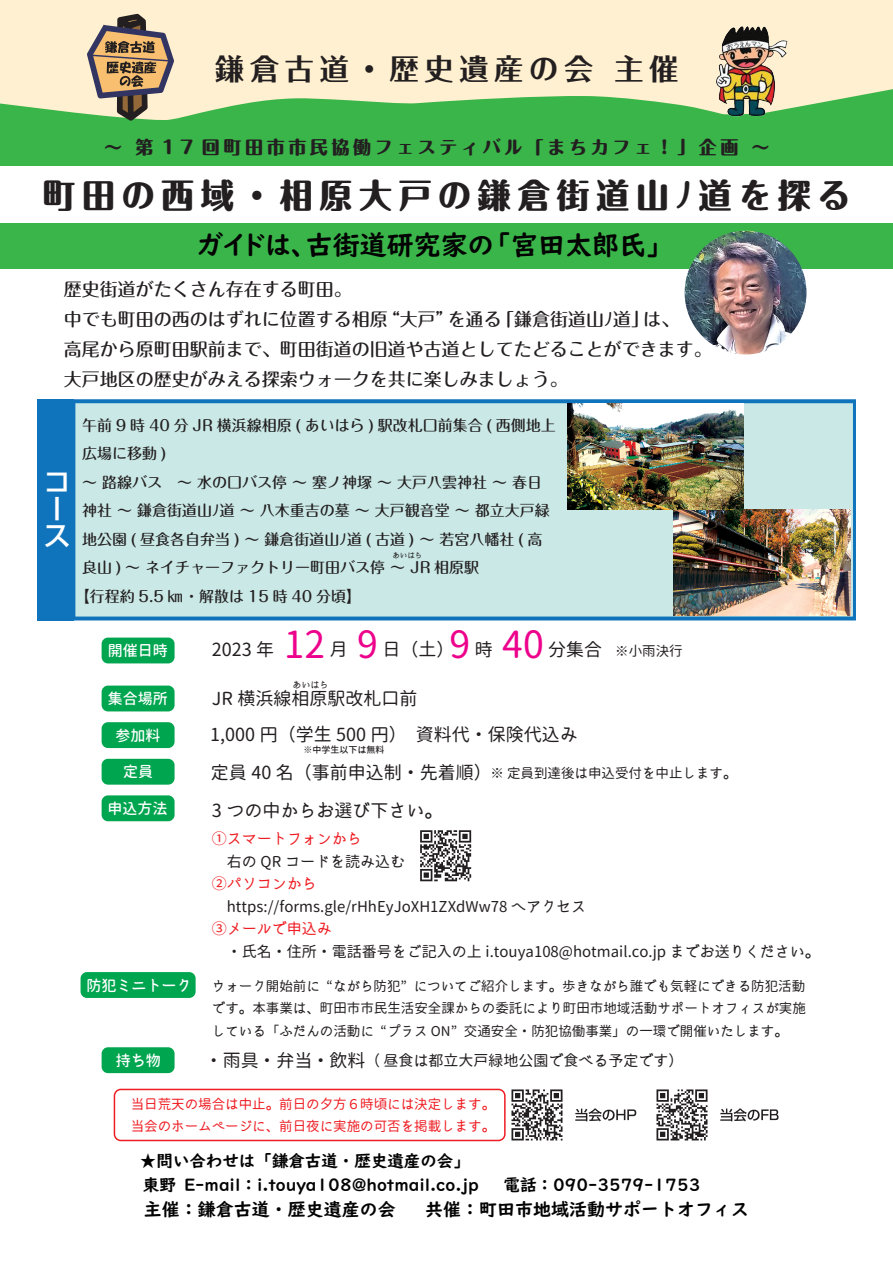
<style>
.page{position:relative;width:893px;height:1263px;background:#fff}
.page>*{position:absolute;margin:0;border:0;box-sizing:border-box;transform-origin:0 0}
.t1{font:800 33.3px "Maru Fo Pro";letter-spacing:.2em;color:#231f20}
.t2{font:700 29.1px "Folk Pro";letter-spacing:.2em;color:#231f20}
.t3{font:500 27.3px/27.3px "Shin Go Pro";color:#fff}
.t4{font:27px "UD Digi Kyokasho NK B";color:#030303}
.t5{font:500 18px/30px "Maru Fo Pro";color:#231f20}
.t6{font:18px "irohamaru";color:#231f20}
.t7{font:18px "UD Digi Kyokasho NP B";color:#030303}
.t8{font:800 18px "Maru Fo Pro";letter-spacing:.2em;color:#231f20}
.t9{font:16.65px/24.2px "UD Digi Kyokasho NP B";color:#030303}
.t10{font:500 15px "Maru Fo Pro";color:#231f20}
.t11{font:15px "irohamaru";color:#231f20}
.t12{font:500 15px "irohamaru";color:#fff}
.t13{font:15px "irohamaru";color:#ee1d23}
.t14{font:13.5px/22.5px "irohamaru";color:#231f20;text-align:justify}
.t15{font:13.5px/22.5px "irohamaru";color:#ee1d23}
.t16{font:500 9px "irohamaru";color:#231f20}
.t17{font:9px "irohamaru";color:#231f20}
.t18{font:7.5px "irohamaru";color:#231f20}
.s1{font-size:37.5px;color:#ed028c}
.s2{font-size:13.5px}
.s3{font-size:18px}
</style>
<div class="page">
<div style="left:0;top:0;width:893px;height:264px;background:#fef0d0"></div>
<div style="left:0;top:185px;width:893px;height:83px;background:#3ab54a"></div>
<svg style="left:0;top:89px;width:893px;height:78px;background:#59be60"></svg>
<div style="left:0;top:167px;width:893px;height:56px;background:#fff"></div>
<svg style="left:87px;top:14px;width:87px;height:107px"></svg>
<img style="left:715px;top:26px;width:74px;height:91px">
<img style="left:685px;top:231px;width:121px;height:123px">
<div style="left:74px;top:399px;width:782px;height:221px;background:#c9e8e6"></div>
<div style="left:37px;top:399px;width:37px;height:221px;background:#1074bc"></div>
<div style="left:102px;top:1047px;width:73px;height:26px;background:#00a54f;border-radius:6px"></div>
<div style="left:102px;top:686px;width:73px;height:25px;background:#00a54f;border-radius:6px"></div>
<div style="left:102px;top:722px;width:73px;height:26px;background:#00a54f;border-radius:6px"></div>
<div style="left:102px;top:795px;width:73px;height:26px;background:#00a54f;border-radius:6px"></div>
<svg style="left:420px;top:830px;width:51px;height:51px"></svg>
<div style="left:102px;top:638px;width:73px;height:25px;background:#00a54f;border-radius:6px"></div>
<div style="left:81px;top:972px;width:115px;height:26px;background:#00a54f;border-radius:6px"></div>
<div style="left:102px;top:759px;width:73px;height:26px;background:#00a54f;border-radius:6px"></div>
<svg style="left:720px;top:1108px;width:58px;height:13px"></svg>
<svg style="left:656px;top:1089px;width:51px;height:51px"></svg>
<svg style="left:575px;top:1108px;width:61px;height:13px"></svg>
<svg style="left:511px;top:1089px;width:51px;height:51px"></svg>
<div style="left:114px;top:1089px;width:392px;height:52px;border:2px solid #ee1d23;border-radius:6px"></div>
<img style="left:674px;top:510px;width:176px;height:106px">
<img style="left:567px;top:403px;width:177px;height:106px">
<h2 class="t2" style="left:215px;top:45px;width:465px">鎌倉古道・歴史遺産の会 主催</h2>
<p class="t8" style="left:104px;top:133px;width:667px">～ 第 17 回町田市市民協働フェスティバル「まちカフェ！」企画 ～</p>
<h1 class="t1" style="left:43px;top:168px;width:809px">町田の西域・相原大戸の鎌倉街道山ﾉ道を探る</h1>
<h3 class="t4" style="left:197px;top:229px;width:468px">ガイドは、古街道研究家の「宮田太郎氏」</h3>
<p class="t5" style="left:64px;top:272px;width:649px">歴史街道がたくさん存在する町田。<br>中でも町田の西のはずれに位置する相原“大戸”を通る「鎌倉街道山ﾉ道」は、<br>高尾から原町田駅前まで、町田街道の旧道や古道としてたどることができます。大戸地区の歴史がみえる探索ウォークを共に楽しみましょう。</p>
<h3 class="t3" style="left:43px;top:464px;width:27px">コース</h3>
<p class="t10" style="left:82px;top:413px;width:475px">午前 9 時 40 分 JR 横浜線相原 ( あいはら ) 駅改札口前集合 ( 西側地上</p>
<p class="t10" style="left:82px;top:441px;width:86px">広場に移動 )</p>
<p class="t10" style="left:82px;top:470px;width:461px">～ 路線バス　～ 水の口バス停 ～ 塞ノ神塚 ～ 大戸八雲神社 ～ 春日</p>
<p class="t10" style="left:82px;top:498px;width:469px">神社 ～ 鎌倉街道山ﾉ道 ～ 八木重吉の墓 ～ 大戸観音堂 ～ 都立大戸緑</p>
<p class="t10" style="left:82px;top:527px;width:462px">地公園 ( 昼食各自弁当 ) ～ 鎌倉街道山ﾉ道 ( 古道 ) ～ 若宮八幡社 ( 高</p>
<p class="t10" style="left:82px;top:555px;width:399px">良山 ) ～ ネイチャーファクトリー町田バス停 ～ JR 相原駅</p>
<p class="t10" style="left:75px;top:584px;width:288px">【行程約 5.5 ㎞ ・解散は 15 時 40 分頃】</p>
<p class="t18" style="left:392px;top:550px;width:31px">あいはら</p>
<p class="t12" style="left:108px;top:640px;width:61px">開催日時</p>
<p class="t6" style="left:212px;top:636px;width:472px">2023 年 <span class="s1">12</span> 月 <span class="s1">9</span> 日（土）<span class="s1">9</span> 時 <span class="s1">40</span> 分集合 <span class="s2">※小雨決行</span></p>
<p class="t17" style="left:292px;top:678px;width:37px">あいはら</p>
<p class="t12" style="left:108px;top:688px;width:61px">集合場所</p>
<p class="t6" style="left:212px;top:686px;width:207px">JR 横浜線相原駅改札口前</p>
<p class="t12" style="left:116px;top:724px;width:46px">参加料</p>
<p class="t6" style="left:210px;top:721px;width:369px">1,000 円（学生 500 円）　資料代・保険代込み</p>
<p class="t16" style="left:303px;top:744px;width:82px">※中学生以下は無料</p>
<p class="t12" style="left:123px;top:761px;width:31px">定員</p>
<p class="t14" style="left:211px;top:762px;width:527px"><span class="s3">定員 40 名（事前申込制・先着順）</span>※ 定員到達後は申込受付を中止します。</p>
<p class="t12" style="left:108px;top:798px;width:61px">申込方法</p>
<p class="t6" style="left:212px;top:797px;width:232px">3 つの中からお選び下さい。</p>
<p class="t13" style="left:212px;top:828px;width:151px">①スマートフォンから</p>
<p class="t11" style="left:227px;top:850px;width:180px">右の QR コードを読み込む</p>
<p class="t13" style="left:212px;top:873px;width:106px">②パソコンから</p>
<p class="t11" style="left:227px;top:895px;width:361px">https://forms.gle/rHhEyJoXH1ZXdWw78 へアクセス</p>
<p class="t13" style="left:212px;top:918px;width:121px">③メールで申込み</p>
<p class="t11" style="left:227px;top:940px;width:594px">・氏名・住所・電話番号をご記入の上 i.touya108@hotmail.co.jp までお送りください。</p>
<p class="t12" style="left:87px;top:974px;width:107px">防犯ミニトーク</p>
<p class="t14" style="left:212px;top:974px;width:595px">ウォーク開始前に “ながら防犯” についてご紹介します。歩きながら誰でも気軽にできる防犯活動です。本事業は、町田市市民生活安全課からの委託により町田市地域活動サポートオフィスが実施している「ふだんの活動に “プラス ON” 交通安全・防犯協働事業」の一環で開催いたします。</p>
<p class="t12" style="left:116px;top:1049px;width:46px">持ち物</p>
<p class="t11" style="left:205px;top:1049px;width:480px"><span class="s3">・雨具 ・弁当 ・ 飲料</span> （ 昼食は都立大戸緑地公園で食べる予定です）</p>
<p class="t15" style="left:131px;top:1092px;width:366px">当日荒天の場合は中止。前日の夕方６時頃には決定します。当会のホームページに、前日夜に実施の可否を掲載します。</p>
<p class="t9" style="left:140px;top:1148px;width:340px">★問い合わせは「鎌倉古道・歴史遺産の会」東野 E-mail：i.touya108@hotmail.co.jp</p>
<p class="t9" style="left:504px;top:1173px;width:198px">電話：090-3579-1753</p>
<p class="t7" style="left:144px;top:1199px;width:253px">主催：鎌倉古道・歴史遺産の会</p>
<p class="t7" style="left:425px;top:1199px;width:325px">共催：町田市地域活動サポートオフィス</p>
</div>
